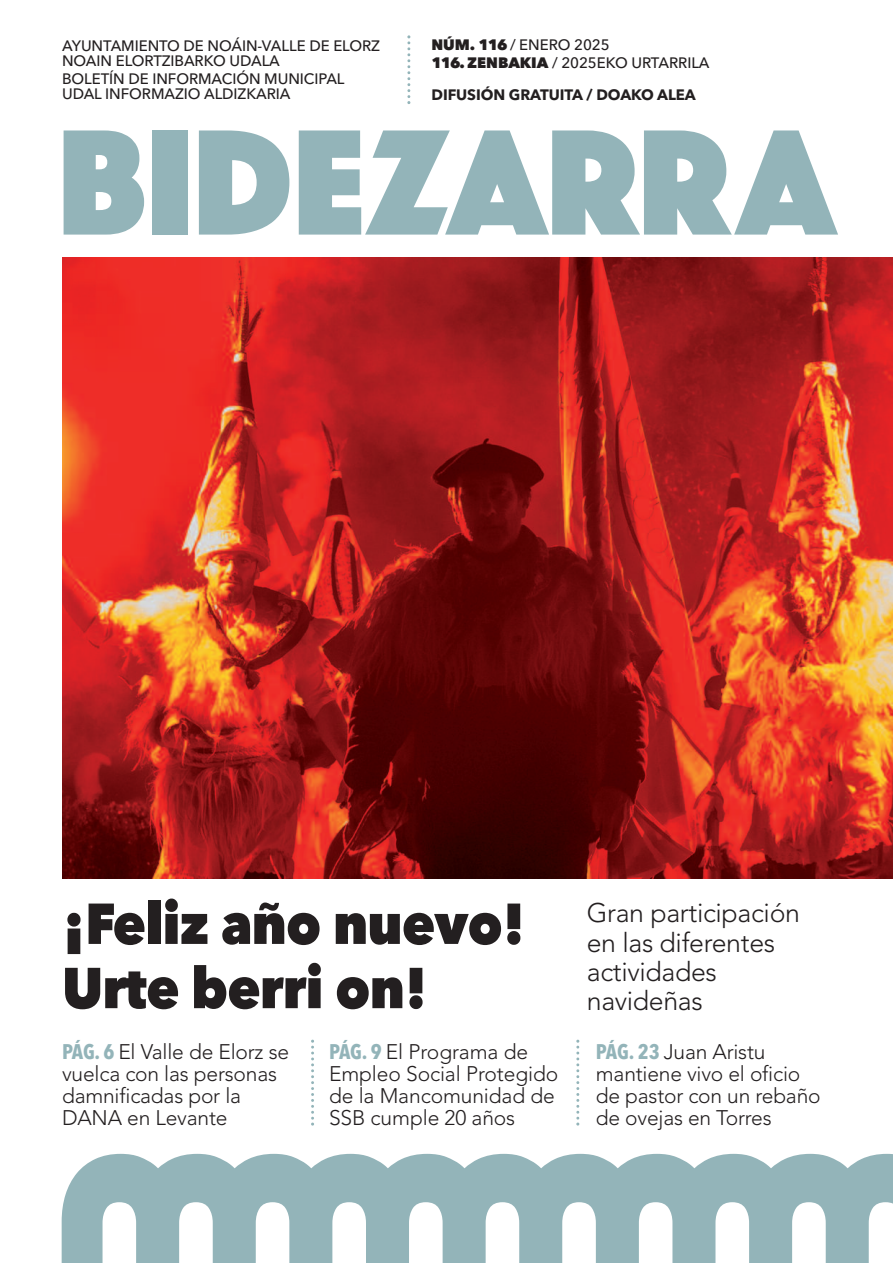
<style>
.page{position:relative;width:893px;height:1263px;background:#fff}
.page>*{position:absolute;margin:0;border:0;box-sizing:border-box;transform-origin:0 0}
.t1{font:156px "Phosphate Solid";letter-spacing:.005em;color:#93b4b9}
.t2{font:800 57px/64.2px "Avenir Next";letter-spacing:-.015em;color:#231f20;scale:.93 1}
.t3{font:300 26.7px/29.1px "Avenir";letter-spacing:-.015em;color:#231f20}
.t4{font:300 21px/21.8px "Avenir";letter-spacing:-.01em;color:#231f20}
.t5{font:500 15px/15px "Avenir Next";letter-spacing:-.005em;color:#231f20}
.t6{font:700 15px "Avenir Next";letter-spacing:-.005em;color:#231f20}
.s1{font-weight:800}
.s2{font-family:"Avenir Next Condensed";font-weight:700;color:#93b4b9}
</style>
<div class="page">
<svg style="left:62px;top:1154px;width:831px;height:109px;fill:#93b4b9"></svg>
<svg style="left:407px;top:35px;width:3px;height:69px"></svg>
<svg style="left:311px;top:1040px;width:3px;height:85px"></svg>
<svg style="left:576px;top:1040px;width:3px;height:85px"></svg>
<img style="left:62px;top:257px;width:831px;height:621px">
<p class="t5" style="left:431px;top:36px;width:280px;line-height:18px"><span class="s1">NÚM. 116</span> / ENERO 2025<br><span class="s1">116. ZENBAKIA</span> / 2025EKO URTARRILA</p>
<p class="t6" style="left:431px;top:82px;width:266px">DIFUSIÓN GRATUITA / DOAKO ALEA</p>
<p class="t5" style="left:62px;top:38px;width:319px">AYUNTAMIENTO DE NOÁIN-VALLE DE ELORZ<br>NOAIN ELORTZIBARKO UDALA</p>
<p class="t5" style="left:62px;top:71px;width:284px">BOLETÍN DE INFORMACIÓN MUNICIPAL<br>UDAL INFORMAZIO ALDIZKARIA</p>
<h1 class="t1" style="left:58px;top:72px;width:778px">BIDEZARRA</h1>
<h2 class="t2" style="left:62px;top:891px;width:500px">¡Feliz año nuevo!<br>Urte berri on!</h2>
<p class="t4" style="left:62px;top:1041px;width:229px"><span class="s2">PÁG. 6</span> El Valle de Elorz se vuelca con las personas damnificadas por la<br>DANA en Levante</p>
<p class="t4" style="left:329px;top:1041px;width:231px"><span class="s2">PÁG. 9</span> El Programa de<br>Empleo Social Protegido de la Mancomunidad de<br>SSB cumple 20 años</p>
<p class="t4" style="left:596px;top:1041px;width:226px"><span class="s2">PÁG. 23</span> Juan Aristu mantiene vivo el oficio de pastor con un rebaño de ovejas en Torres</p>
<p class="t3" style="left:587px;top:899px;width:215px">Gran participación en las diferentes actividades navideñas</p>
</div>
